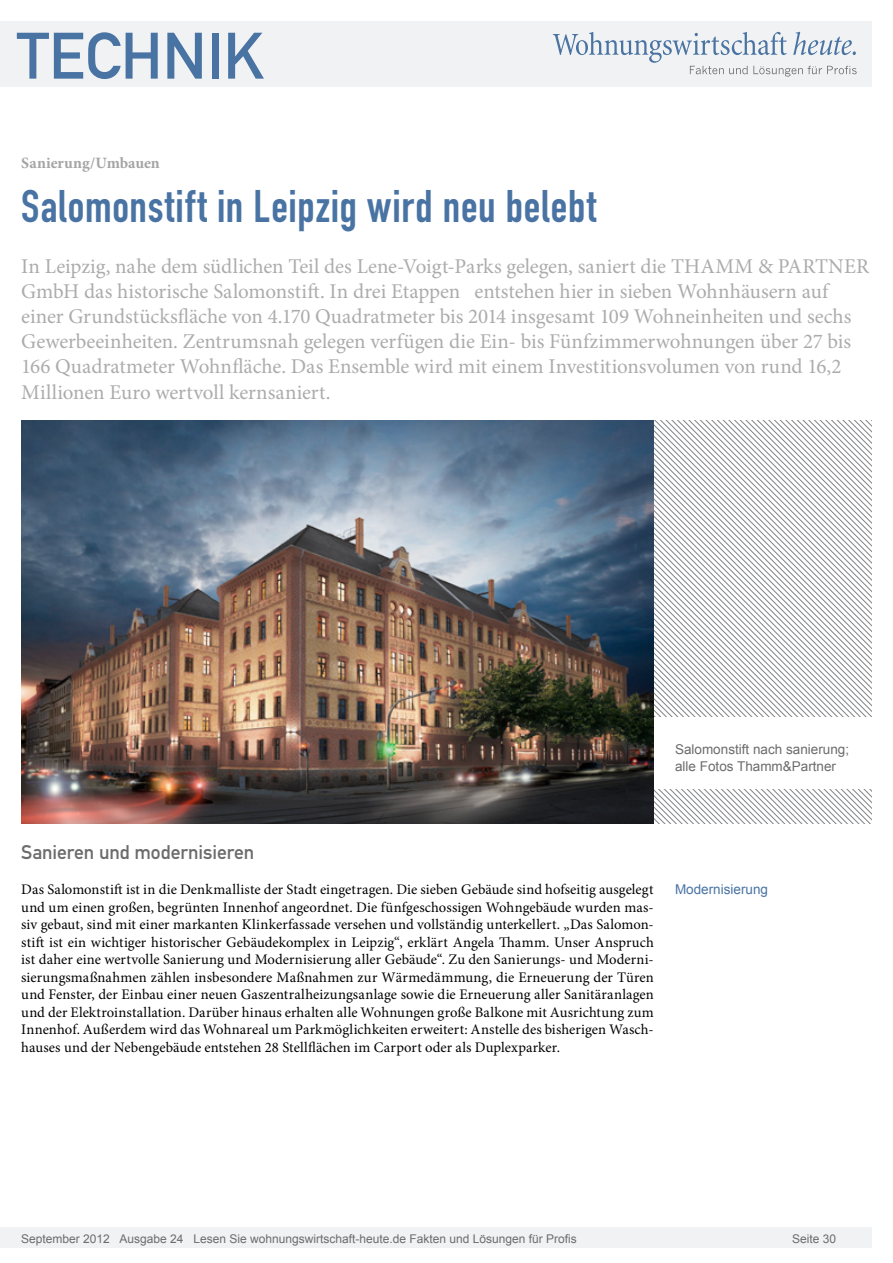
<style>
.page{position:relative;width:893px;height:1263px;background:#fff}
.page>*{position:absolute;margin:0;border:0;box-sizing:border-box;transform-origin:0 0}
.t1{font:64.5px "DIN Mittelschrift";color:#4973a3}
.Überschrift_Groß{font:45px "DIN Engschrift";letter-spacing:.015em;color:#4973a3}
.Anlesetext{font:21px/25.2px "Minion Pro";letter-spacing:-.005em;color:#acacac}
.Überschrift_Grau{font:19.5px "DIN Mittelschrift";letter-spacing:-.005em;color:#6c6c6c}
.Kategorie{font:700 15.75px "Minion Pro";color:#a4a4a4}
.Fließtext_erste_Zeil{font:14.7px/17.5px "Minion Pro";letter-spacing:.005em;color:#000;text-align:justify}
.Bildunterschrift{font:13.5px/17.5px "Arial";color:#6c6c6c}
.Info{font:13.5px "Arial";color:#4973a3}
.t2{font:12px "Arial";color:#6c6c6c}
</style>
<div class="page">
<div style="left:0;top:1227px;width:872px;height:20px;background:#f1f2f3"></div>
<div style="left:0;top:21px;width:872px;height:66px;background:#f1f2f3"></div>
<svg style="left:553px;top:32px;width:304px;height:45px"></svg>
<svg style="left:654px;top:420px;width:218px;height:95px"></svg>
<svg style="left:654px;top:515px;width:218px;height:309px"></svg>
<div style="left:654px;top:717px;width:237px;height:72px;background:#fff"></div>
<img style="left:21px;top:420px;width:633px;height:404px">
<h1 class="t1" style="left:17px;top:18px;width:249px">TECHNIK</h1>
<p class="Kategorie" style="left:21px;top:152px;width:140px">Sanierung/Umbauen</p>
<p class="Überschrift_Groß" style="left:21px;top:180px;width:576px">Salomonstift in Leipzig wird neu belebt</p>
<p class="Anlesetext" style="left:21px;top:253px;width:849px">In Leipzig, nahe dem südlichen Teil des Lene-Voigt-Parks gelegen, saniert die THAMM &amp; PARTNER GmbH das historische Salomonstift. In drei Etappen entstehen hier in sieben Wohnhäusern auf einer Grundstücksfläche von 4.170 Quadratmeter bis 2014 insgesamt 109 Wohneinheiten und sechs Gewerbeeinheiten. Zentrumsnah gelegen verfügen die Ein- bis Fünfzimmerwohnungen über 27 bis 166 Quadratmeter Wohnfläche. Das Ensemble wird mit einem Investitionsvolumen von rund 16,2<br>Millionen Euro wertvoll kernsaniert.</p>
<p class="Bildunterschrift" style="left:675px;top:740px;width:176px">Salomonstift nach sanierung; alle Fotos Thamm&amp;Partner</p>
<p class="Überschrift_Grau" style="left:21px;top:840px;width:235px">Sanieren und modernisieren</p>
<p class="Fließtext_erste_Zeil" style="left:21px;top:880px;width:634px">Das Salomonstift ist in die Denkmalliste der Stadt eingetragen. Die sieben Gebäude sind hofseitig ausgelegt und um einen großen, begrünten Innenhof angeordnet. Die fünfgeschossigen Wohngebäude wurden mas&shy;siv gebaut, sind mit einer markanten Klinkerfassade versehen und vollständig unterkellert. „Das Salomon&shy;stift ist ein wichtiger historischer Gebäudekomplex in Leipzig“, erklärt Angela Thamm. Unser Anspruch ist daher eine wertvolle Sanierung und Modernisierung aller Gebäude“. Zu den Sanierungs- und Moderni&shy;sierungsmaßnahmen zählen insbesondere Maßnahmen zur Wärmedämmung, die Erneuerung der Türen und Fenster, der Einbau einer neuen Gaszentralheizungsanlage sowie die Erneuerung aller Sanitäranlagen und der Elektroinstallation. Darüber hinaus erhalten alle Wohnungen große Balkone mit Ausrichtung zum Innenhof. Außerdem wird das Wohnareal um Parkmöglichkeiten erweitert: Anstelle des bisherigen Wasch&shy;hauses und der Nebengebäude entstehen 28 Stellflächen im Carport oder als Duplexparker.</p>
<p class="Info" style="left:675px;top:880px;width:95px">Modernisierung</p>
<p class="t2" style="left:21px;top:1230px;width:557px">September 2012 Ausgabe 24 Lesen Sie wohnungswirtschaft-heute.de Fakten und Lösungen für Profis</p>
<p class="t2" style="left:792px;top:1231px;width:46px">Seite 30</p>
</div>
